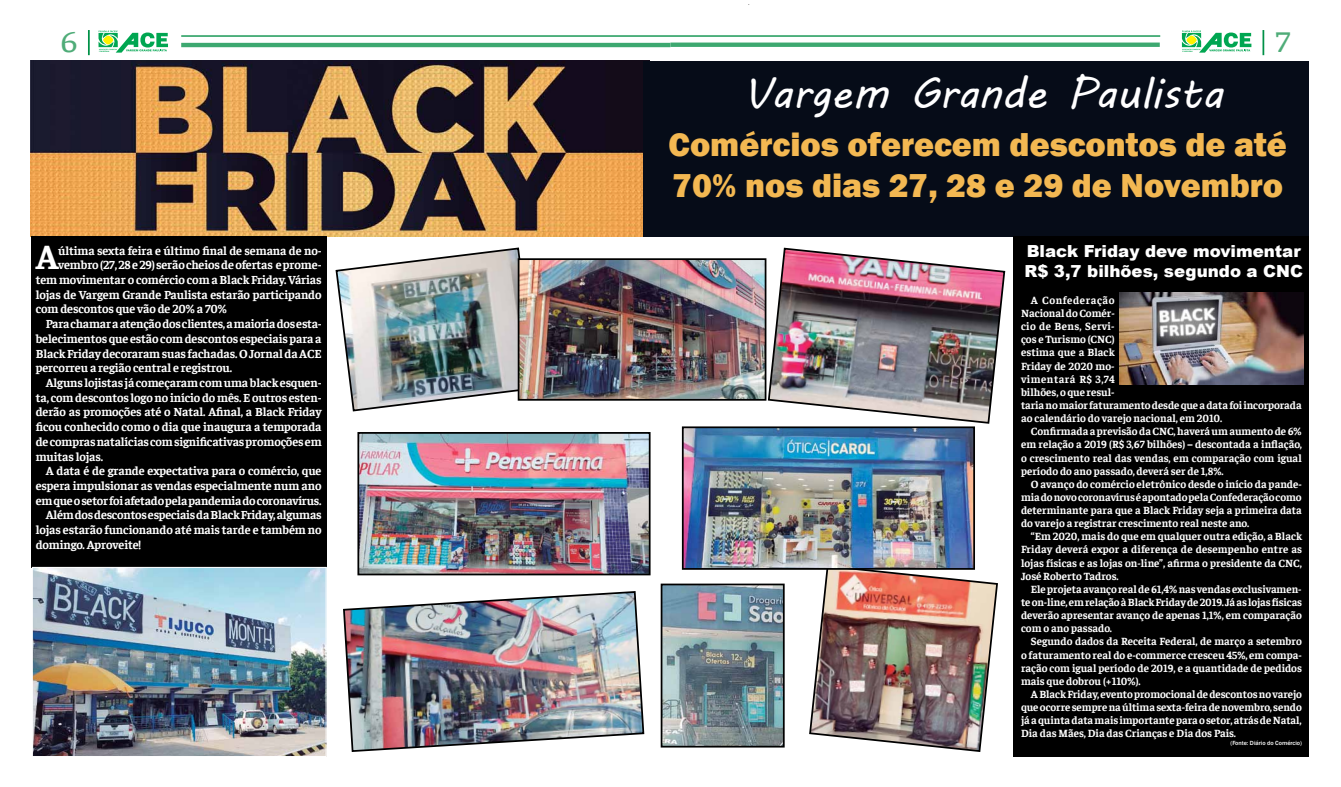
<style>
.page{position:relative;width:1341px;height:787px;background:#fff}
.page>*{position:absolute;margin:0;border:0;box-sizing:border-box;transform-origin:0 0}
.t1{font:42.88px "MV Boli";color:#fff}
.t2{font:700 34.91px "Faustina";color:#fff}
.t3{font:800 34.12px/40.9px "Franklin Gothic";color:#f3b852}
.t4{font:30.62px "Faustina";color:#4fac78;scale:1.09 1}
.t5{font:900 16.62px/19.9px "Arial";color:#fff}
.t6{font:700 12.25px "Faustina";letter-spacing:-.01em;color:#fff}
.t7{font:700 10.94px/13.1px "Faustina";color:#fff;text-align:justify}
.t8{font:500 6.12px "Franklin Gothic";color:#fff}
</style>
<div class="page">
<svg style="left:1181px;top:30px;width:70px;height:23px"></svg>
<hr style="left:88px;top:30px;width:2px;height:25px;background:#009147">
<hr style="left:181px;top:43px;width:489px;height:4px;background:#3da870">
<svg style="left:670px;top:43px;width:489px;height:4px;background:#40a972"></svg>
<hr style="left:1262px;top:30px;width:2px;height:25px;background:#009147">
<svg style="left:98px;top:30px;width:70px;height:23px"></svg>
<hr style="left:181px;top:35px;width:979px;height:2px;background:#3da870">
<img style="left:31px;top:61px;width:612px;height:175px">
<div style="left:643px;top:61px;width:665px;height:175px;background:#060c18"></div>
<div style="left:31px;top:236px;width:295px;height:332px;background:#000"></div>
<div style="left:1012px;top:236px;width:296px;height:520px;background:#000"></div>
<img style="left:335px;top:247px;width:202px;height:165px">
<img style="left:34px;top:569px;width:290px;height:185px">
<div style="left:32px;top:567px;width:294px;height:189px;border:1px solid #fff"></div>
<img style="left:360px;top:435px;width:287px;height:137px">
<div style="left:357px;top:432px;width:293px;height:143px;border:2px solid #000"></div>
<img style="left:520px;top:261px;width:243px;height:136px">
<div style="left:517px;top:258px;width:249px;height:142px;border:2px solid #000"></div>
<img style="left:343px;top:591px;width:302px;height:161px">
<img style="left:808px;top:569px;width:190px;height:183px">
<img style="left:685px;top:429px;width:287px;height:137px">
<div style="left:682px;top:426px;width:293px;height:143px;border:2px solid #000"></div>
<img style="left:663px;top:586px;width:118px;height:158px">
<div style="left:660px;top:583px;width:124px;height:164px;border:2px solid #000"></div>
<img style="left:766px;top:247px;width:240px;height:177px">
<img style="left:1119px;top:292px;width:184px;height:92px">
<h3 class="t4" style="left:61px;top:21px;width:17px">6</h3>
<h3 class="t4" style="left:1275px;top:21px;width:15px">7</h3>
<h1 class="t1" style="left:743px;top:64px;width:481px">Vargem Grande Paulista</h1>
<h2 class="t2" style="left:36px;top:233px;width:24px">A</h2>
<p class="t6" style="left:58px;top:242px;width:265px">última sexta feira e último final de semana de no-</p>
<p class="t6" style="left:58px;top:256px;width:265px">vembro (27, 28 e 29) serão cheios de ofertas e prome-</p>
<p class="t6" style="left:36px;top:271px;width:287px">tem movimentar o comércio com a Black Friday. Várias</p>
<p class="t6" style="left:36px;top:286px;width:287px">lojas de Vargem Grande Paulista estarão participando</p>
<p class="t6" style="left:36px;top:300px;width:193px">com descontos que vão de 20% a 70%</p>
<p class="t6" style="left:46px;top:315px;width:277px">Para chamar a atenção dos clientes, a maioria dos esta-</p>
<p class="t6" style="left:36px;top:330px;width:287px">belecimentos que estão com descontos especiais para a</p>
<p class="t6" style="left:36px;top:345px;width:287px">Black Friday decoraram suas fachadas. O Jornal da ACE</p>
<p class="t6" style="left:36px;top:359px;width:198px">percorreu a região central e registrou.</p>
<p class="t6" style="left:46px;top:374px;width:277px">Alguns lojistas já começaram com uma black esquen-</p>
<p class="t6" style="left:36px;top:389px;width:287px">ta, com descontos logo no início do mês. E outros esten-</p>
<p class="t6" style="left:36px;top:403px;width:287px">derão as promoções até o Natal. Afinal, a Black Friday</p>
<p class="t6" style="left:36px;top:418px;width:287px">ficou conhecido como o dia que inaugura a temporada</p>
<p class="t6" style="left:36px;top:433px;width:287px">de compras natalícias com significativas promoções em</p>
<p class="t6" style="left:36px;top:447px;width:69px">muitas lojas.</p>
<p class="t6" style="left:46px;top:462px;width:277px">A data é de grande expectativa para o comércio, que</p>
<p class="t6" style="left:36px;top:477px;width:287px">espera impulsionar as vendas especialmente num ano</p>
<p class="t6" style="left:36px;top:492px;width:287px">em que o setor foi afetado pela pandemia do coronavírus.</p>
<p class="t6" style="left:46px;top:506px;width:277px">Além dos descontos especiais da Black Friday, algumas</p>
<p class="t6" style="left:36px;top:521px;width:287px">lojas estarão funcionando até mais tarde e também no</p>
<p class="t6" style="left:36px;top:536px;width:107px">domingo. Aproveite!</p>
<h3 class="t3" style="left:668px;top:124px;width:619px">Comércios oferecem descontos de até<br>70% nos dias 27, 28 e 29 de Novembro</h3>
<h3 class="t5" style="left:1024px;top:240px;width:280px">Black Friday deve movimentar<br>R$ 3,7 bilhões, segundo a CNC</h3>
<p class="t7" style="left:1020px;top:293px;width:282px;text-align:left;text-indent:10px">A Confederação<br>Nacional do Comér-<br>cio de Bens, Servi-<br>ços e Turismo (CNC)<br>estima que a Black<br>Friday de 2020 mo-<br>vimentará R$ 3,74<br>bilhões, o que resul-<br>taria no maior faturamento desde que a data foi incorporada ao calendário do varejo nacional, em 2010.</p>
<p class="t7" style="left:1020px;top:424px;width:282px;text-indent:10px">Confirmada a previsão da CNC, haverá um aumento de 6% em relação a 2019 (R$ 3,67 bilhões) – descontada a inflação, o crescimento real das vendas, em comparação com igual período do ano passado, deverá ser de 1,8%.</p>
<p class="t7" style="left:1020px;top:476px;width:282px;text-indent:10px">O avanço do comércio eletrônico desde o início da pande&shy;mia do novo coronavírus é apontado pela Confederação como determinante para que a Black Friday seja a primeira data do varejo a registrar crescimento real neste ano.</p>
<p class="t7" style="left:1020px;top:529px;width:282px;text-indent:10px">“Em 2020, mais do que em qualquer outra edição, a Black Friday deverá expor a diferença de desempenho entre as lojas físicas e as lojas on-line”, afirma o presidente da CNC, José Roberto Tadros.</p>
<p class="t7" style="left:1020px;top:581px;width:282px;text-indent:10px">Ele projeta avanço real de 61,4% nas vendas exclusivamen&shy;te on-line, em relação à Black Friday de 2019. Já as lojas físicas deverão apresentar avanço de apenas 1,1%, em comparação com o ano passado.</p>
<p class="t7" style="left:1020px;top:634px;width:282px;text-indent:10px">Segundo dados da Receita Federal, de março a setembro o faturamento real do e-commerce cresceu 45%, em compa&shy;ração com igual período de 2019, e a quantidade de pedidos mais que dobrou (+110%).</p>
<p class="t7" style="left:1020px;top:686px;width:282px;text-indent:10px">A Black Friday, evento promocional de descontos no varejo que ocorre sempre na última sexta-feira de novembro, sendo já a quinta data mais importante para o setor, atrás de Natal, Dia das Mães, Dia das Crianças e Dia dos Pais.</p>
<p class="t8" style="left:1230px;top:738px;width:73px">(Fonte: Diário do Comércio)</p>
</div>
